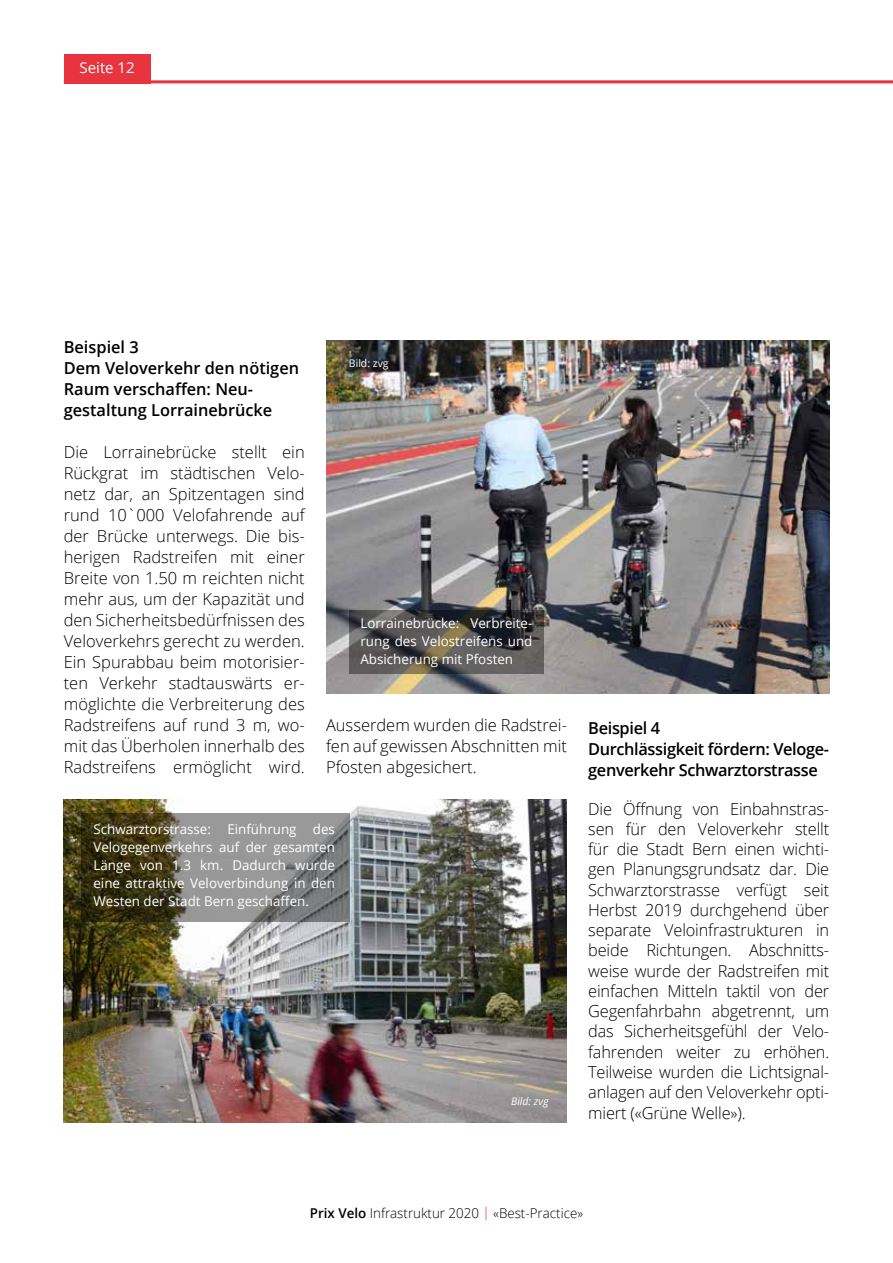
<style>
.page{position:relative;width:893px;height:1263px;background:#fff}
.page>*{position:absolute;margin:0;border:0;box-sizing:border-box;transform-origin:0 0}
.t1{font:300 16.5px/21px "Open Sans";color:#000;text-align:justify}
.t2{font:600 16.5px/21px "Open Sans";color:#000}
.t3{font:600 16.5px/21px "Open Sans";letter-spacing:-.02em;color:#000}
.t4{font:15px "Open Sans";color:#fff}
.t5{font:13.5px/18px "Open Sans";color:#fff;text-align:justify}
.t6{font:300 13.5px "Open Sans";color:#000}
.t7{font:italic 10.5px "Open Sans";color:#fff}
.t8{font:10.5px "Open Sans";color:#fff}
.s1{font-weight:600}
.s2{color:#e7343f}
</style>
<div class="page">
<hr style="left:64px;top:80px;width:829px;height:3px;background:#e7343f">
<div style="left:64px;top:54px;width:87px;height:29px;background:#e7343f"></div>
<img style="left:326px;top:340px;width:503px;height:353px">
<svg style="left:349px;top:610px;width:194px;height:63px;background:#4f4d4b"></svg>
<img style="left:64px;top:800px;width:503px;height:323px">
<svg style="left:81px;top:813px;width:268px;height:109px;background:#6f6d62"></svg>
<p class="t4" style="left:80px;top:58px;width:57px">Seite 12</p>
<p class="t2" style="left:64px;top:336px;width:237px">Beispiel 3<br>Dem Veloverkehr den nötigen<br>Raum verschaffen: Neu&shy;gestaltung Lorrainebrücke</p>
<p class="t1" style="left:64px;top:441px;width:242px">Die Lorrainebrücke stellt ein Rückgrat im städtischen Velo&shy;netz dar, an Spitzentagen sind rund 10`000 Velofahrende auf der Brücke unterwegs. Die bis&shy;herigen Radstreifen mit einer Breite von 1.50 m reichten nicht mehr aus, um der Kapazität und den Sicherheitsbedürfnissen des Veloverkehrs gerecht zu werden.<br>Ein Spurabbau beim motorisier&shy;ten Verkehr stadtauswärts er&shy;möglichte die Verbreiterung des Radstreifens auf rund 3 m, wo&shy;mit das Überholen innerhalb des Radstreifens ermöglicht wird.</p>
<p class="t8" style="left:349px;top:356px;width:41px">Bild: zvg</p>
<p class="t5" style="left:360px;top:613px;width:173px">Lorrainebrücke: Verbreite&shy;rung des Velostreifens und Absicherung mit Pfosten</p>
<p class="t1" style="left:326px;top:714px;width:242px">Ausserdem wurden die Radstrei&shy;fen auf gewissen Abschnitten mit Pfosten abgesichert.</p>
<p class="t5" style="left:93px;top:820px;width:243px">Schwarztorstrasse: Einführung des Velogegenverkehrs auf der gesamten Länge von 1.3 km. Dadurch wurde eine attraktive Veloverbindung in den Westen der Stadt Bern geschaffen.</p>
<p class="t7" style="left:511px;top:1094px;width:39px">Bild: zvg</p>
<p class="t3" style="left:588px;top:717px;width:242px">Beispiel 4<br>Durchlässigkeit fördern: Veloge&shy;genverkehr Schwarztorstrasse</p>
<p class="t1" style="left:588px;top:798px;width:242px;line-height:20.2px">Die Öffnung von Einbahnstras&shy;sen für den Veloverkehr stellt für die Stadt Bern einen wichti&shy;gen Planungsgrundsatz dar. Die Schwarztorstrasse verfügt seit Herbst 2019 durchgehend über separate Veloinfrastrukturen in beide Richtungen. Abschnitts&shy;weise wurde der Radstreifen mit einfachen Mitteln taktil von der Gegenfahrbahn abgetrennt, um das Sicherheitsgefühl der Velo&shy;fahrenden weiter zu erhöhen.<br>Teilweise wurden die Lichtsignal&shy;anlagen auf den Veloverkehr opti&shy;miert («Grüne Welle»).</p>
<p class="t6" style="left:310px;top:1204px;width:275px"><span class="s1">Prix Velo</span> Infrastruktur 2020 <span class="s2">|</span> «Best-Practice»</p>
</div>
